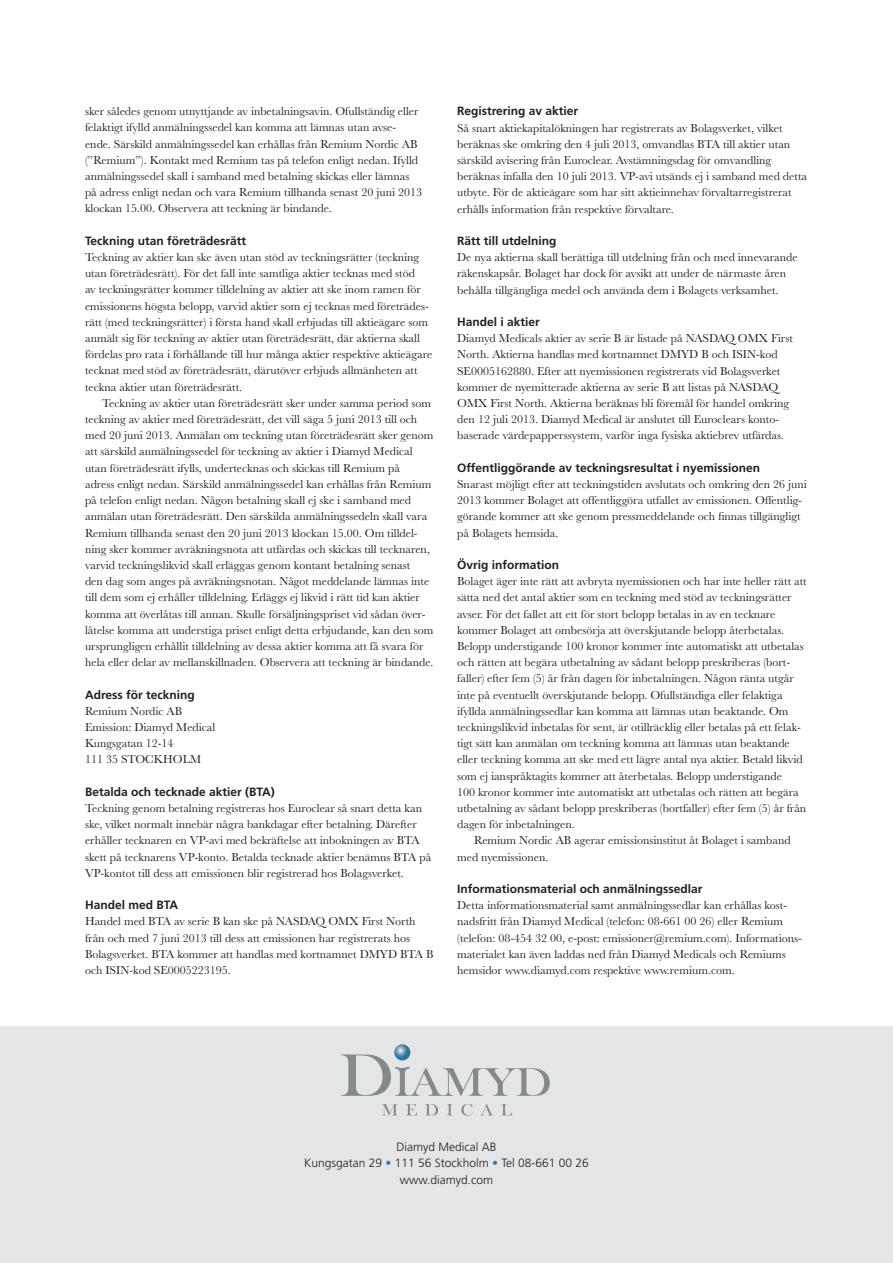
<style>
.page{position:relative;width:893px;height:1263px;background:#fff}
.page>*{position:absolute;margin:0;border:0;box-sizing:border-box;transform-origin:0 0}
.t1{font:12px/16.2px "Baskerville";color:#231f20}
.t2{font:700 12px "Frutiger LT Std";color:#231f20}
.t3{font:300 12px/16.5px "Frutiger LT Std";color:#231f20;text-align:center}
.s1{color:#377a9f}
</style>
<div class="page">
<div style="left:0;top:1027px;width:893px;height:236px;background:#e4e5e7"></div>
<svg style="left:382px;top:1104px;width:16px;height:11px"></svg>
<svg style="left:406px;top:1104px;width:11px;height:11px"></svg>
<svg style="left:425px;top:1104px;width:13px;height:11px"></svg>
<svg style="left:447px;top:1104px;width:6px;height:11px"></svg>
<svg style="left:461px;top:1104px;width:11px;height:12px"></svg>
<svg style="left:481px;top:1104px;width:11px;height:11px"></svg>
<svg style="left:501px;top:1104px;width:11px;height:11px"></svg>
<svg style="left:341px;top:1054px;width:209px;height:42px"></svg>
<svg style="left:394px;top:1044px;width:16px;height:16px"></svg>
<p class="t1" style="left:85px;top:103px;width:339px">sker således genom utnyttjande av inbetalningsavin. Ofullständig eller felaktigt ifylld anmälningssedel kan komma att lämnas utan avse&shy;ende. Särskild anmälningssedel kan erhållas från Remium Nordic AB (”Remium”). Kontakt med Remium tas på telefon enligt nedan. Ifylld anmälningssedel skall i samband med betalning skickas eller lämnas på adress enligt nedan och vara Remium tillhanda senast 20 juni 2013 klockan 15.00. Observera att teckning är bindande.</p>
<p class="t2" style="left:85px;top:234px;width:163px">Teckning utan företrädesrätt</p>
<p class="t1" style="left:85px;top:249px;width:349px">Teckning av aktier kan ske även utan stöd av teckningsrätter (teckning utan företrädesrätt). För det fall inte samtliga aktier tecknas med stöd<br>av teckningsrätter kommer tilldelning av aktier att ske inom ramen för emissionens högsta belopp, varvid aktier som ej tecknas med företrädes&shy;rätt (med teckningsrätter) i första hand skall erbjudas till aktieägare som anmält sig för teckning av aktier utan företrädesrätt, där aktierna skall fördelas pro rata i förhållande till hur många aktier respektive aktieägare tecknat med stöd av företrädesrätt, därutöver erbjuds allmänheten att teckna aktier utan företrädesrätt.</p>
<p class="t1" style="left:85px;top:395px;width:350px;text-indent:17px">Teckning av aktier utan företrädesrätt sker under samma period som teckning av aktier med företrädesrätt, det vill säga 5 juni 2013 till och med 20 juni 2013. Anmälan om teckning utan företrädesrätt sker genom att särskild anmälningssedel för teckning av aktier i Diamyd Medical utan företrädesrätt ifylls, undertecknas och skickas till Remium på<br>adress enligt nedan. Särskild anmälningssedel kan erhållas från Remium på telefon enligt nedan. Någon betalning skall ej ske i samband med anmälan utan företrädesrätt. Den särskilda anmälningssedeln skall vara Remium tillhanda senast den 20 juni 2013 klockan 15.00. Om tilldel&shy;ning sker kommer avräkningsnota att utfärdas och skickas till tecknaren, varvid teckningslikvid skall erläggas genom kontant betalning senast<br>den dag som anges på avräkningsnotan. Något meddelande lämnas inte till dem som ej erhåller tilldelning. Erläggs ej likvid i rätt tid kan aktier komma att överlåtas till annan. Skulle försäljningspriset vid sådan över&shy;låtelse komma att understiga priset enligt detta erbjudande, kan den som ursprungligen erhållit tilldelning av dessa aktier komma att få svara för hela eller delar av mellanskillnaden. Observera att teckning är bindande.</p>
<p class="t2" style="left:85px;top:687px;width:111px">Adress för teckning</p>
<p class="t1" style="left:85px;top:703px;width:132px">Remium Nordic AB<br>Emission: Diamyd Medical<br>Kungsgatan 12-14<br>111 35 STOCKHOLM</p>
<p class="t2" style="left:85px;top:784px;width:191px">Betalda och tecknade aktier (BTA)</p>
<p class="t1" style="left:85px;top:800px;width:348px">Teckning genom betalning registreras hos Euroclear så snart detta kan ske, vilket normalt innebär några bankdagar efter betalning. Därefter erhåller tecknaren en VP-avi med bekräftelse att inbokningen av BTA skett på tecknarens VP-konto. Betalda tecknade aktier benämns BTA på VP-kontot till dess att emissionen blir registrerad hos Bolagsverket.</p>
<p class="t2" style="left:85px;top:898px;width:95px">Handel med BTA</p>
<p class="t1" style="left:85px;top:913px;width:350px">Handel med BTA av serie B kan ske på NASDAQ OMX First North från och med 7 juni 2013 till dess att emissionen har registrerats hos Bolagsverket. BTA kommer att handlas med kortnamnet DMYD BTA B och ISIN-kod SE0005223195.</p>
<p class="t2" style="left:457px;top:104px;width:123px">Registrering av aktier</p>
<p class="t1" style="left:457px;top:120px;width:351px">Så snart aktiekapitalökningen har registrerats av Bolagsverket, vilket beräknas ske omkring den 4 juli 2013, omvandlas BTA till aktier utan särskild avisering från Euroclear. Avstämningsdag för omvandling beräknas infalla den 10 juli 2013. VP-avi utsänds ej i samband med detta utbyte. För de aktieägare som har sitt aktieinnehav förvaltarregistrerat erhålls information från respektive förvaltare.</p>
<p class="t2" style="left:457px;top:234px;width:101px">Rätt till utdelning</p>
<p class="t1" style="left:457px;top:249px;width:342px">De nya aktierna skall berättiga till utdelning från och med innevarande räkenskapsår. Bolaget har dock för avsikt att under de närmaste åren behålla tillgängliga medel och använda dem i Bolagets verksamhet.</p>
<p class="t2" style="left:457px;top:315px;width:84px">Handel i aktier</p>
<p class="t1" style="left:457px;top:330px;width:337px">Diamyd Medicals aktier av serie B är listade på NASDAQ OMX First North. Aktierna handlas med kortnamnet DMYD B och ISIN-kod SE0005162880. Efter att nyemissionen registrerats vid Bolagsverket kommer de nyemitterade aktierna av serie B att listas på NASDAQ OMX First North. Aktierna beräknas bli föremål för handel omkring den 12 juli 2013. Diamyd Medical är anslutet till Euroclears konto&shy;baserade värdepapperssystem, varför inga fysiska aktiebrev utfärdas.</p>
<p class="t2" style="left:457px;top:460px;width:304px">Offentliggörande av teckningsresultat i nyemissionen</p>
<p class="t1" style="left:457px;top:476px;width:351px">Snarast möjligt efter att teckningstiden avslutats och omkring den 26 juni 2013 kommer Bolaget att offentliggöra utfallet av emissionen. Offentlig&shy;görande kommer att ske genom pressmeddelande och finnas tillgängligt på Bolagets hemsida.</p>
<p class="t2" style="left:457px;top:558px;width:104px">Övrig information</p>
<p class="t1" style="left:457px;top:573px;width:351px">Bolaget äger inte rätt att avbryta nyemissionen och har inte heller rätt att sätta ned det antal aktier som en teckning med stöd av teckningsrätter avser. För det fallet att ett för stort belopp betalas in av en tecknare kommer Bolaget att ombesörja att överskjutande belopp återbetalas.<br>Belopp understigande 100 kronor kommer inte automatiskt att utbetalas och rätten att begära utbetalning av sådant belopp preskriberas (bort&shy;faller) efter fem (5) år från dagen för inbetalningen. Någon ränta utgår inte på eventuellt överskjutande belopp. Ofullständiga eller felaktiga ifyllda anmälningssedlar kan komma att lämnas utan beaktande. Om teckningslikvid inbetalas för sent, är otillräcklig eller betalas på ett felak&shy;tigt sätt kan anmälan om teckning komma att lämnas utan beaktande eller teckning komma att ske med ett lägre antal nya aktier. Betald likvid som ej ianspråktagits kommer att återbetalas. Belopp understigande<br>100 kronor kommer inte automatiskt att utbetalas och rätten att begära utbetalning av sådant belopp preskriberas (bortfaller) efter fem (5) år från dagen för inbetalningen.</p>
<p class="t1" style="left:457px;top:832px;width:335px;text-indent:17px">Remium Nordic AB agerar emissionsinstitut åt Bolaget i samband med nyemissionen.</p>
<p class="t2" style="left:457px;top:882px;width:247px">Informationsmaterial och anmälningssedlar</p>
<p class="t1" style="left:457px;top:897px;width:346px">Detta informationsmaterial samt anmälningssedlar kan erhållas kost&shy;nadsfritt från Diamyd Medical (telefon: 08-661 00 26) eller Remium (telefon: 08-454 32 00, e-post: emissioner@remium.com). Informations&shy;materialet kan även laddas ned från Diamyd Medicals och Remiums hemsidor www.diamyd.com respektive www.remium.com.</p>
<p class="t3" style="left:304px;top:1138px;width:286px">Diamyd Medical AB<br>Kungsgatan 29 <span class="s1">•</span> 111 56 Stockholm <span class="s1">•</span> Tel 08-661 00 26 www.diamyd.com</p>
</div>
